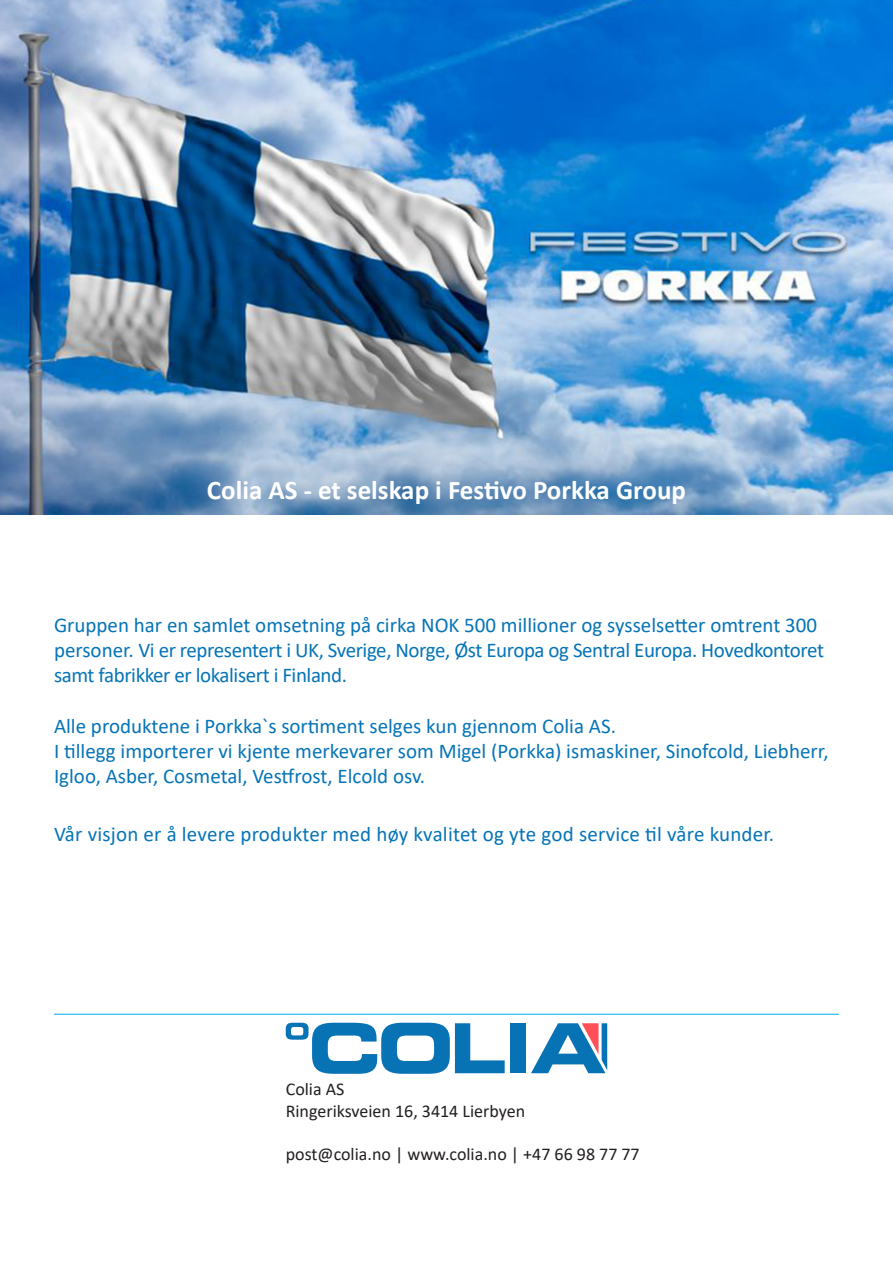
<style>
.page{position:relative;width:893px;height:1263px;background:#fff}
.page>*{position:absolute;margin:0;border:0;box-sizing:border-box;transform-origin:0 0}
.t1{font:700 27px "Calibri";color:#fff}
.t2{font:21px/25.2px "Calibri";color:#0674b6}
.t3{font:21px/25.2px "Calibri";letter-spacing:-.02em;color:#0674b6}
.t4{font:18px "Calibri";color:#231f20}
</style>
<div class="page">
<img style="left:0;top:0;width:893px;height:514px">
<svg style="left:286px;top:1023px;width:219px;height:51px"></svg>
<div style="left:510px;top:1023px;width:16px;height:50px;background:#0773b5"></div>
<svg style="left:531px;top:1023px;width:76px;height:50px"></svg>
<hr style="left:54px;top:1014px;width:785px;height:1px;background:#00aeef">
<p class="t1" style="left:207px;top:471px;width:481px">Colia AS - et selskap i Festivo Porkka Group</p>
<p class="t3" style="left:54px;top:612px;width:772px">Gruppen har en samlet omsetning på cirka NOK 500 millioner og sysselsetter omtrent 300 personer. Vi er representert i UK, Sverige, Norge, Øst Europa og Sentral Europa. Hovedkontoret samt fabrikker er lokalisert i Finland.</p>
<p class="t2" style="left:54px;top:712px;width:776px">Alle produktene i Porkka`s sortiment selges kun gjennom Colia AS.<br>I tillegg importerer vi kjente merkevarer som Migel (Porkka) ismaskiner, Sinofcold, Liebherr,<br>Igloo, Asber, Cosmetal, Vestfrost, Elcold osv.</p>
<p class="t2" style="left:54px;top:820px;width:722px">Vår visjon er å levere produkter med høy kvalitet og yte god service til våre kunder.</p>
<p class="t4" style="left:286px;top:1077px;width:60px">Colia AS</p>
<p class="t4" style="left:286px;top:1098px;width:241px">Ringeriksveien 16, 3414 Lierbyen</p>
<p class="t4" style="left:286px;top:1142px;width:355px">post@colia.no | www.colia.no | +47 66 98 77 77</p>
</div>
